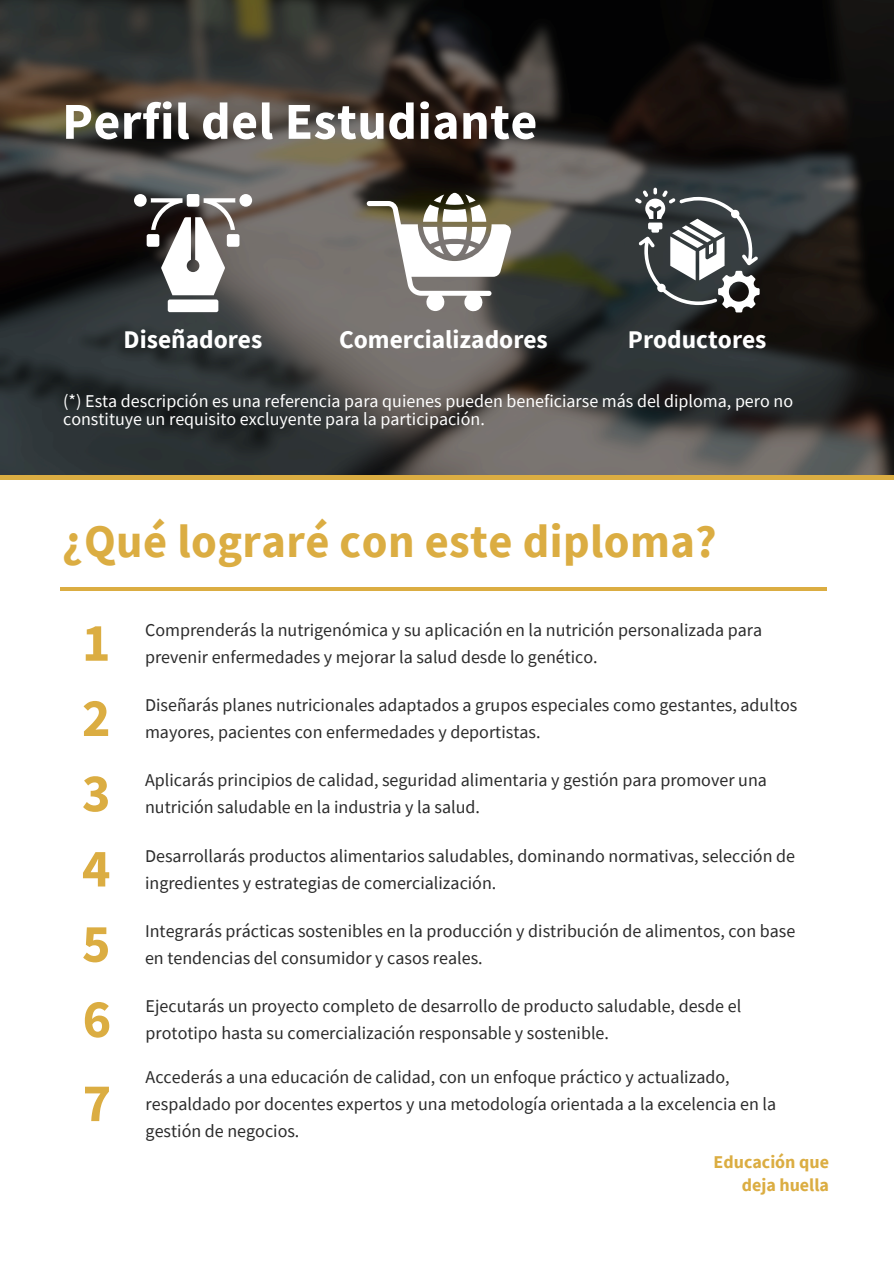
<style>
.page{position:relative;width:894px;height:1263px;background:#fff}
.page>*{position:absolute;margin:0;border:0;box-sizing:border-box;transform-origin:0 0}
.t1{font:700 54.15px "Source Sans Pro";color:#dbad42}
.t2{font:700 51.9px "Source Sans Pro";letter-spacing:.01em;color:#fff}
.t3{font:700 46.5px "Source Sans Pro";letter-spacing:.01em;color:#dbad42}
.t4{font:700 25.5px "Source Sans Pro";color:#fff}
.t5{font:18px/27px "Source Sans Pro";color:#2b2b2b}
.t6{font:18px/18px "Source Sans Pro";color:#fff}
.t7{font:700 18px/22.5px "Source Sans Pro";color:#dbad42;text-align:right}
</style>
<div class="page">
<img style="left:0;top:0;width:894px;height:476px">
<hr style="left:0;top:476px;width:894px;height:4px;background:#dbad42">
<hr style="left:60px;top:587px;width:767px;height:4px;background:#dbad42">
<div style="left:168px;top:300px;width:50px;height:12px;background:#fff;border-radius:2px"></div>
<div style="left:187px;top:194px;width:12px;height:13px;background:#fff;border-radius:2px"></div>
<div style="left:147px;top:234px;width:12px;height:13px;background:#fff;border-radius:2px"></div>
<div style="left:134px;top:194px;width:13px;height:13px;background:#fff;border-radius:50%"></div>
<div style="left:227px;top:234px;width:12px;height:13px;background:#fff;border-radius:2px"></div>
<div style="left:239px;top:194px;width:13px;height:13px;background:#fff;border-radius:50%"></div>
<svg style="left:151px;top:198px;width:84px;height:97px"></svg>
<svg style="left:635px;top:188px;width:125px;height:124px"></svg>
<svg style="left:367px;top:193px;width:144px;height:119px"></svg>
<h3 class="t2" style="left:62px;top:88px;width:477px">Perfil del Estudiante</h3>
<p class="t4" style="left:124px;top:323px;width:140px">Diseñadores</p>
<p class="t4" style="left:339px;top:323px;width:210px">Comercializadores</p>
<h1 class="t4" style="left:628px;top:323px;width:140px">Productores</h1>
<h3 class="t6" style="left:63px;top:392px;width:731px">(*) Esta descripción es una referencia para quienes pueden beneficiarse más del diploma, pero no constituye un requisito excluyente para la participación.</h3>
<p class="t3" style="left:62px;top:511px;width:656px">¿Qué lograré con este diploma?</p>
<p class="t1" style="left:82px;top:607px;width:30px">1</p>
<h3 class="t5" style="left:145px;top:616px;width:619px">Comprenderás la nutrigenómica y su aplicación en la nutrición personalizada para</h3>
<h3 class="t5" style="left:145px;top:643px;width:454px">prevenir enfermedades y mejorar la salud desde lo genético.</h3>
<p class="t1" style="left:82px;top:683px;width:30px">2</p>
<h2 class="t5" style="left:145px;top:691px;width:654px">Diseñarás planes nutricionales adaptados a grupos especiales como gestantes, adultos mayores, pacientes con enfermedades y deportistas.</h2>
<p class="t1" style="left:82px;top:758px;width:30px">3</p>
<p class="t5" style="left:145px;top:766px;width:623px">Aplicarás principios de calidad, seguridad alimentaria y gestión para promover una nutrición saludable en la industria y la salud.</p>
<p class="t1" style="left:82px;top:833px;width:30px">4</p>
<p class="t5" style="left:145px;top:842px;width:652px">Desarrollarás productos alimentarios saludables, dominando normativas, selección de ingredientes y estrategias de comercialización.</p>
<p class="t1" style="left:82px;top:908px;width:30px">5</p>
<p class="t5" style="left:145px;top:917px;width:652px">Integrarás prácticas sostenibles en la producción y distribución de alimentos, con base en tendencias del consumidor y casos reales.</p>
<p class="t1" style="left:83px;top:984px;width:30px">6</p>
<p class="t5" style="left:146px;top:992px;width:597px">Ejecutarás un proyecto completo de desarrollo de producto saludable, desde el prototipo hasta su comercialización responsable y sostenible.</p>
<p class="t1" style="left:83px;top:1068px;width:30px">7</p>
<p class="t5" style="left:146px;top:1063px;width:632px">Accederás a una educación de calidad, con un enfoque práctico y actualizado, respaldado por docentes expertos y una metodología orientada a la excelencia en la gestión de negocios.</p>
<p class="t7" style="left:714px;top:1151px;width:117px">Educación que deja huella</p>
</div>
